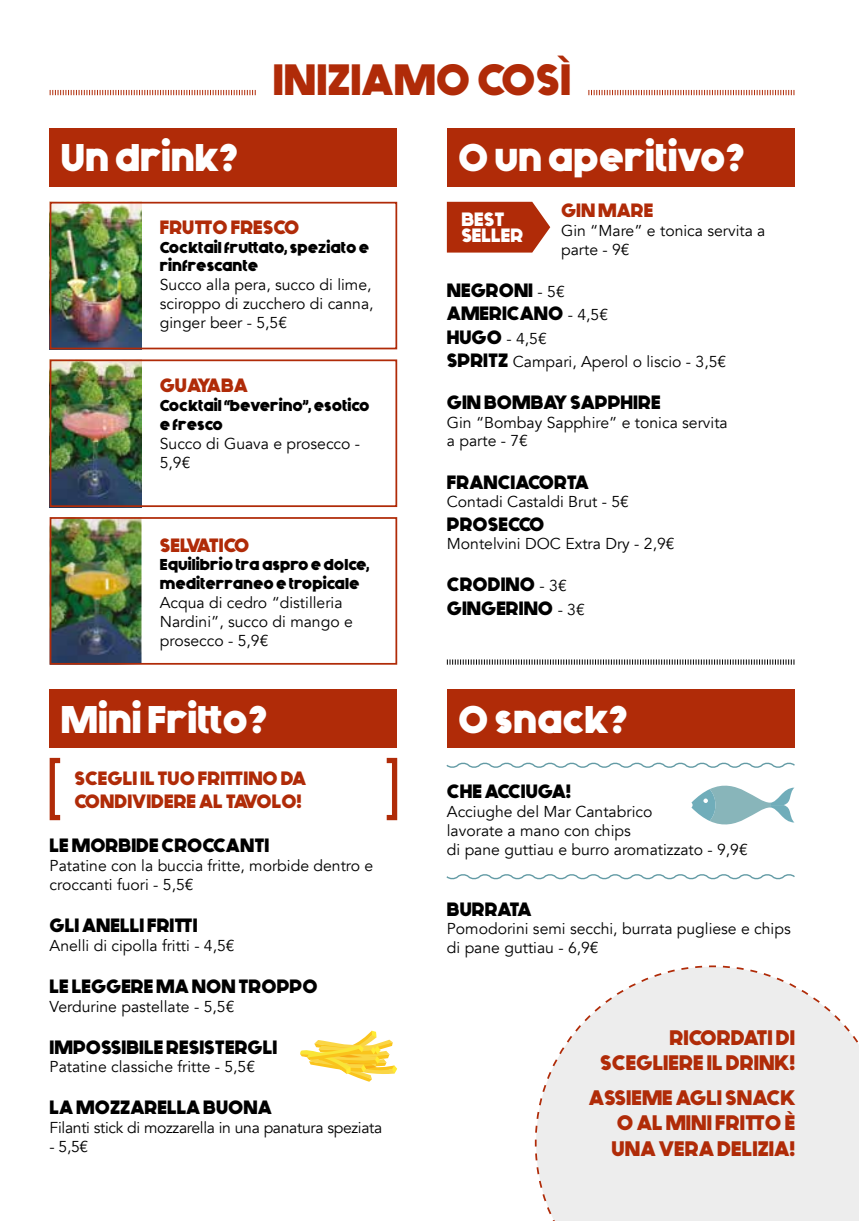
<style>
.page{position:relative;width:859px;height:1221px;background:#fff}
.page>*{position:absolute;margin:0;border:0;box-sizing:border-box;transform-origin:0 0}
.t1{font:700 43.75px "Generica";color:#b02b08}
.t2{font:700 38.5px "Generica";color:#fff}
.t3{font:700 21px/25.2px "Generica";color:#b02b08;text-align:right}
.t4{font:700 19.25px/23.1px "Generica";color:#000}
.t5{font:700 19.25px/23.1px "Generica";color:#b02b08}
.t6{font:700 19.25px/16.1px "Generica";color:#fff}
.t7{font:700 19.25px "Generica";letter-spacing:-.06em;color:#b02b08}
.t8{font:15.75px/18.9px "Avenir";color:#000}
.t9{font:700 15.75px/18.9px "Generica";color:#000}
.t10{font:15.75px "Avenir";letter-spacing:-.02em;color:#000}
.s1{font-family:"Avenir";font-weight:400;font-size:15.75px}
.s2{font-family:"Generica";font-weight:700;font-size:19.25px}
</style>
<div class="page">
<div style="left:446px;top:128px;width:348px;height:58px;background:#b02b08"></div>
<div style="left:50px;top:689px;width:347px;height:58px;background:#b02b08"></div>
<div style="left:50px;top:128px;width:347px;height:58px;background:#b02b08"></div>
<div style="left:446px;top:689px;width:348px;height:58px;background:#b02b08"></div>
<div style="left:50px;top:757px;width:13px;height:63px;border:5px solid #b02b08"></div>
<div style="left:384px;top:757px;width:13px;height:63px;border:5px solid #b02b08"></div>
<svg style="left:300px;top:1030px;width:97px;height:51px"></svg>
<svg style="left:691px;top:785px;width:103px;height:40px"></svg>
<svg style="left:446px;top:762px;width:349px;height:6px"></svg>
<svg style="left:588px;top:90px;width:206px;height:5px"></svg>
<svg style="left:50px;top:90px;width:205px;height:5px"></svg>
<svg style="left:446px;top:659px;width:348px;height:5px"></svg>
<svg style="left:446px;top:874px;width:349px;height:6px"></svg>
<img style="left:53px;top:205px;width:88px;height:141px">
<img style="left:53px;top:362px;width:88px;height:142px">
<img style="left:53px;top:520px;width:88px;height:141px">
<div style="left:50px;top:202px;width:347px;height:147px;border:2px solid #b02b08"></div>
<div style="left:50px;top:359px;width:347px;height:148px;border:2px solid #b02b08"></div>
<div style="left:50px;top:517px;width:347px;height:147px;border:2px solid #b02b08"></div>
<svg style="left:446px;top:202px;width:104px;height:50px;background:#b73e1e"></svg>
<svg style="left:534px;top:965px;width:324px;height:255px;background:#efeeee"></svg>
<h1 class="t1" style="left:273px;top:54px;width:300px">INIZIAMO COSÌ</h1>
<h2 class="t2" style="left:61px;top:134px;width:179px">Un drink?</h2>
<p class="t5" style="left:160px;top:216px;width:141px">FRUTTO FRESCO</p>
<p class="t9" style="left:160px;top:238px;width:211px">Cocktail fruttato, speziato e rinfrescante</p>
<p class="t8" style="left:160px;top:276px;width:215px">Succo alla pera, succo di lime, sciroppo di zucchero di canna, ginger beer - 5,5€</p>
<p class="t5" style="left:160px;top:374px;width:90px">GUAYABA</p>
<p class="t9" style="left:160px;top:396px;width:211px">Cocktail “beverino”, esotico e fresco</p>
<p class="t8" style="left:160px;top:434px;width:202px">Succo di Guava e prosecco -<br>5,9€</p>
<p class="t7" style="left:160px;top:533px;width:91px">SELVATICO</p>
<p class="t9" style="left:160px;top:555px;width:211px">Equilibrio tra aspro e dolce, mediterraneo e tropicale</p>
<p class="t8" style="left:160px;top:593px;width:194px">Acqua di cedro “distilleria<br>Nardini”, succo di mango e prosecco - 5,9€</p>
<h2 class="t2" style="left:61px;top:696px;width:208px">Mini Fritto?</h2>
<p class="t5" style="left:74px;top:767px;width:233px">SCEGLI IL TUO FRITTINO DA<br>CONDIVIDERE AL TAVOLO!</p>
<p class="t4" style="left:50px;top:833px;width:221px">LE MORBIDE CROCCANTI</p>
<p class="t8" style="left:50px;top:856px;width:325px">Patatine con la buccia fritte, morbide dentro e croccanti fuori - 5,5€</p>
<p class="t4" style="left:50px;top:913px;width:149px">GLI ANELLI FRITTI</p>
<p class="t8" style="left:50px;top:935px;width:186px">Anelli di cipolla fritti - 4,5€</p>
<p class="t4" style="left:50px;top:974px;width:269px">LE LEGGERE MA NON TROPPO</p>
<p class="t8" style="left:50px;top:996px;width:186px">Verdurine pastellate - 5,5€</p>
<p class="t4" style="left:50px;top:1035px;width:229px">IMPOSSIBILE RESISTERGLI</p>
<p class="t8" style="left:50px;top:1057px;width:207px">Patatine classiche fritte - 5,5€</p>
<p class="t4" style="left:50px;top:1096px;width:224px">LA MOZZARELLA BUONA</p>
<p class="t10" style="left:50px;top:1118px;width:334px">Filanti stick di mozzarella in una panatura speziata</p>
<p class="t8" style="left:50px;top:1137px;width:40px">- 5,5€</p>
<h2 class="t2" style="left:458px;top:134px;width:288px">O un aperitivo?</h2>
<p class="t5" style="left:561px;top:199px;width:94px">GIN MARE</p>
<p class="t8" style="left:561px;top:222px;width:206px">Gin “Mare” e tonica servita a parte - 9€</p>
<p class="t4" style="left:446px;top:279px;width:163px">NEGRONI <span class="s1">- 5€<br></span>AMERICANO <span class="s1">- 4,5€</span></p>
<p class="t8" style="left:446px;top:327px;width:281px;line-height:23.1px"><span class="s2">HUGO</span> - 4,5€<br><span class="s2">SPRITZ</span> Campari, Aperol o liscio - 3,5€</p>
<p class="t4" style="left:446px;top:391px;width:215px">GIN BOMBAY SAPPHIRE</p>
<p class="t8" style="left:446px;top:413px;width:282px">Gin “Bombay Sapphire” e tonica servita a parte - 7€</p>
<p class="t4" style="left:446px;top:470px;width:144px">FRANCIACORTA</p>
<p class="t8" style="left:446px;top:493px;width:183px">Contadi Castaldi Brut - 5€</p>
<p class="t4" style="left:446px;top:512px;width:99px">PROSECCO</p>
<p class="t8" style="left:446px;top:535px;width:229px">Montelvini DOC Extra Dry - 2,9€</p>
<p class="t4" style="left:446px;top:573px;width:139px">CRODINO <span class="s1">- 3€<br></span>GINGERINO <span class="s1">- 3€</span></p>
<p class="t6" style="left:461px;top:211px;width:63px">BEST<br>SELLER</p>
<h2 class="t2" style="left:458px;top:696px;width:171px">O snack?</h2>
<p class="t4" style="left:446px;top:780px;width:126px">CHE ACCIUGA!</p>
<p class="t8" style="left:446px;top:802px;width:302px">Acciughe del Mar Cantabrico<br>lavorate a mano con chips<br>di pane guttiau e burro aromatizzato - 9,9€</p>
<p class="t4" style="left:446px;top:897px;width:86px">BURRATA</p>
<p class="t8" style="left:446px;top:919px;width:345px">Pomodorini semi secchi, burrata pugliese e chips di pane guttiau - 6,9€</p>
<h3 class="t3" style="left:600px;top:1025px;width:197px">RICORDATI DI<br>SCEGLIERE IL DRINK!</h3>
<h3 class="t3" style="left:611px;top:1085px;width:185px;text-align:justify;text-indent:-23px">ASSIEME AGLI SNACK O AL MINI FRITTO È UNA VERA DELIZIA!</h3>
</div>
